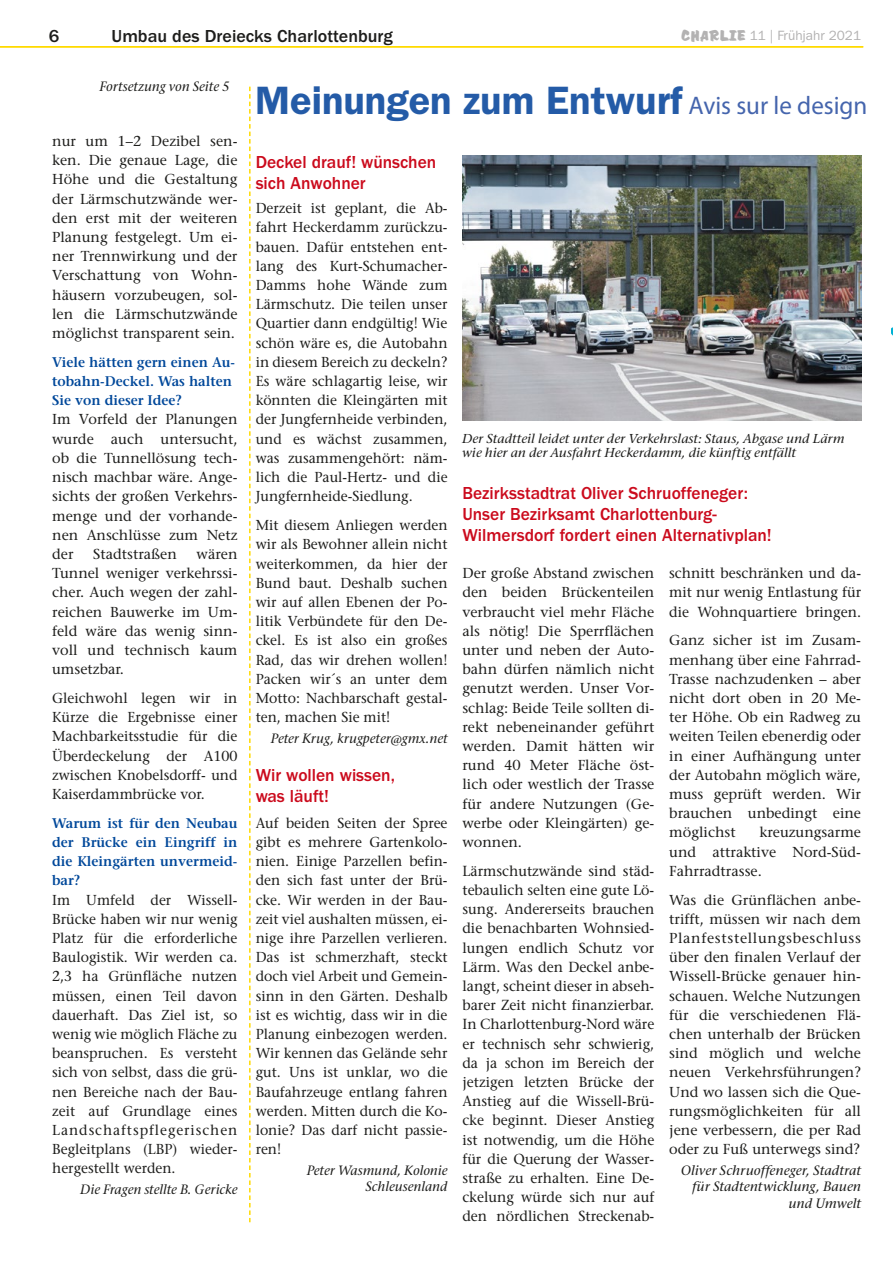
<style>
.page{position:relative;width:893px;height:1263px;background:#fff}
.page>*{position:absolute;margin:0;border:0;box-sizing:border-box;transform-origin:0 0}
.B-01-Head{font:39.75px "Franklin Gothic LT Pro Dm";color:#245ba7}
.C-08-Ausgabe-Nr-RE{font:25.5px "Myriad Pro";color:#4565ad}
.B-03-ZÜ-stadtumbau{font:500 18px/21px "Franklin Gothic LT Pro";color:#cb0a1c}
.C-Kolumnentitel-li{font:500 18px "Franklin Gothic LT Pro";color:#1d1d1b}
.A-02-Brot-BlockSatz{font:500 14.55px/19.2px "Stone Serif Std";color:#1d1d1b;text-align:justify}
.A-01-Brot-fliess{font:500 14.4px/19.2px "Stone Serif Std";color:#1d1d1b;text-align:justify}
.A-01-FließohneAb{font:600 13.95px/19.2px "Stone Serif Std";color:#00489a;text-align:justify}
.A-03A-brot_ohne_libü{font:600 13.95px/19.2px "Stone Serif Std";color:#00489a}
.A-06-Autor{font:italic 500 13.5px/16.5px "Stone Serif ITC";color:#1d1d1b;text-align:right}
.t1{font:13.5px "Franklin Gothic LT Pro";color:#b3b2b2}
.B-07-BU-einfach{font:italic 500 12.9px/14.2px "Stone Serif ITC";color:#1d1d1b}
.s1{font-family:"Cg Davison Zip Bd"}
</style>
<div class="page">
<hr style="left:0;top:46px;width:863px;height:2px;background:#ffda00">
<img style="left:462px;top:156px;width:399px;height:264px">
<svg style="left:891px;top:327px;width:2px;height:9px"></svg>
<svg style="left:249px;top:87px;width:2px;height:1135px"></svg>
<p class="C-Kolumnentitel-li" style="left:49px;top:26px;width:12px">6</p>
<p class="C-Kolumnentitel-li" style="left:112px;top:26px;width:283px">Umbau des Dreiecks Charlottenburg</p>
<p class="t1" style="left:681px;top:27px;width:182px"><span class="s1">CharLiE</span> 11 | Frühjahr 2021</p>
<p class="A-06-Autor" style="left:99px;top:78px;width:132px">Fortsetzung von Seite 5</p>
<p class="A-01-Brot-fliess" style="left:52px;top:131px;width:187px">nur um 1–2 Dezibel sen&shy;ken. Die genaue Lage, die Höhe und die Gestaltung der Lärmschutzwände wer&shy;den erst mit der weiteren Planung festgelegt. Um ei&shy;ner Trennwirkung und der Verschattung von Wohn&shy;häusern vorzubeugen, sol&shy;len die Lärmschutzwände möglichst transparent sein.</p>
<p class="A-03A-brot_ohne_libü" style="left:52px;top:352px;width:184px">Viele hätten gern einen Au&shy;tobahn-Deckel. Was halten<br>Sie von dieser Idee?</p>
<p class="A-01-Brot-fliess" style="left:52px;top:410px;width:187px">Im Vorfeld der Planungen wurde auch untersucht, ob die Tunnellösung tech&shy;nisch machbar wäre. Ange&shy;sichts der großen Verkehrs&shy;menge und der vorhande&shy;nen Anschlüsse zum Netz der</p>
<p class="A-01-Brot-fliess" style="left:93px;top:544px;width:85px">Stadtstraßen</p>
<p class="A-01-Brot-fliess" style="left:52px;top:544px;width:187px;text-indent:144px">wären Tunnel weniger verkehrssi&shy;cher. Auch wegen der zahl&shy;reichen Bauwerke im Um&shy;feld wäre das wenig sinn&shy;voll und technisch kaum umsetzbar.</p>
<p class="A-01-Brot-fliess" style="left:52px;top:688px;width:187px">Gleichwohl legen wir in Kürze die Ergebnisse einer Machbarkeitsstudie für die Überdeckelung der A100 zwischen Knobelsdorff- und Kaiserdammbrücke vor.</p>
<p class="A-01-FließohneAb" style="left:52px;top:813px;width:187px">Warum ist für den Neubau der Brücke ein Eingriff in die Kleingärten unvermeid&shy;bar?</p>
<p class="A-01-Brot-fliess" style="left:52px;top:890px;width:187px">Im Umfeld der Wissell-Brücke haben wir nur wenig Platz für die erforderliche Baulogistik. Wir werden ca.<br>2,3 ha Grünfläche nutzen müssen, einen Teil davon dauerhaft. Das Ziel ist, so wenig wie möglich Fläche zu beanspruchen. Es versteht sich von selbst, dass die grü&shy;nen Bereiche nach der Bau&shy;zeit auf Grundlage eines Landschaftspflegerischen Begleitplans (LBP) wieder&shy;hergestellt werden.</p>
<p class="A-06-Autor" style="left:80px;top:1181px;width:159px">Die Fragen stellte B. Gericke</p>
<p class="B-01-Head" style="left:255px;top:77px;width:428px">Meinungen zum Entwurf</p>
<p class="B-03-ZÜ-stadtumbau" style="left:256px;top:152px;width:182px">Deckel drauf! wünschen sich Anwohner</p>
<p class="A-01-Brot-fliess" style="left:256px;top:199px;width:193px">Derzeit ist geplant, die Ab&shy;fahrt Heckerdamm zurückzu&shy;bauen. Dafür entstehen ent&shy;lang des Kurt-Schumacher-Damms hohe Wände zum Lärmschutz. Die teilen unser Quartier dann endgültig! Wie schön wäre es, die Autobahn in diesem Bereich zu deckeln?<br>Es wäre schlagartig leise, wir könnten die Kleingärten mit der Jungfernheide verbinden, und es wächst zusammen, was zusammengehört: näm&shy;lich die Paul-Hertz- und die Jungfernheide-Siedlung.</p>
<p class="A-01-Brot-fliess" style="left:256px;top:515px;width:193px">Mit diesem Anliegen werden wir als Bewohner allein nicht weiterkommen, da hier der Bund baut. Deshalb suchen wir auf allen Ebenen der Po&shy;litik Verbündete für den De&shy;ckel. Es ist also ein großes Rad, das wir drehen wollen!<br>Packen wir´s an unter dem Motto: Nachbarschaft gestal&shy;ten, machen Sie mit!</p>
<p class="A-06-Autor" style="left:271px;top:730px;width:178px">Peter Krug, krugpeter@gmx.net</p>
<p class="B-03-ZÜ-stadtumbau" style="left:256px;top:765px;width:141px">Wir wollen wissen, was läuft!</p>
<p class="A-01-Brot-fliess" style="left:256px;top:813px;width:193px">Auf beiden Seiten der Spree gibt es mehrere Gartenkolo&shy;nien. Einige Parzellen befin&shy;den sich fast unter der Brü&shy;cke. Wir werden in der Bau&shy;zeit viel aushalten müssen, ei&shy;nige ihre Parzellen verlieren.<br>Das ist schmerzhaft, steckt doch viel Arbeit und Gemein&shy;sinn in den Gärten. Deshalb ist es wichtig, dass wir in die Planung einbezogen werden.<br>Wir kennen das Gelände sehr gut. Uns ist unklar, wo die Baufahrzeuge entlang fahren werden. Mitten durch die Ko&shy;lonie? Das darf nicht passie&shy;ren!</p>
<p class="A-06-Autor" style="left:307px;top:1162px;width:142px">Peter Wasmund, Kolonie<br>Schleusenland</p>
<p class="C-08-Ausgabe-Nr-RE" style="left:688px;top:89px;width:180px">Avis sur le design</p>
<p class="B-07-BU-einfach" style="left:462px;top:432px;width:384px">Der Stadtteil leidet unter der Verkehrslast: Staus, Abgase und Lärm wie hier an der Ausfahrt Heckerdamm, die künftig entfällt</p>
<p class="B-03-ZÜ-stadtumbau" style="left:462px;top:482px;width:311px">Bezirksstadtrat Oliver Schruoffeneger:<br>Unser Bezirksamt Charlottenburg-<br>Wilmersdorf fordert einen Alternativplan!</p>
<p class="A-01-Brot-fliess" style="left:462px;top:563px;width:193px">Der große Abstand zwischen den beiden Brückenteilen verbraucht viel mehr Fläche als nötig! Die Sperrflächen unter und neben der Auto&shy;bahn dürfen nämlich nicht genutzt werden. Unser Vor&shy;schlag: Beide Teile sollten di&shy;rekt nebeneinander geführt werden. Damit hätten wir rund 40 Meter Fläche öst&shy;lich oder westlich der Trasse für andere Nutzungen (Ge&shy;werbe oder Kleingärten) ge&shy;wonnen.</p>
<p class="A-02-Brot-BlockSatz" style="left:462px;top:861px;width:193px">Lärmschutzwände sind städ&shy;tebaulich selten eine gute Lö&shy;sung. Andererseits brauchen die benachbarten Wohnsied&shy;lungen endlich Schutz vor Lärm. Was den Deckel anbe&shy;langt, scheint dieser in abseh&shy;barer Zeit nicht finanzierbar.<br>In Charlottenburg-Nord wäre er technisch sehr schwierig, da ja schon im Bereich der jetzigen letzten Brücke der Anstieg auf die Wissell-Brü&shy;cke beginnt. Dieser Anstieg ist notwendig, um die Höhe für die Querung der Wasser&shy;straße zu erhalten. Eine De&shy;ckelung würde sich nur auf den nördlichen Streckenab-</p>
<p class="A-02-Brot-BlockSatz" style="left:669px;top:563px;width:193px">schnitt beschränken und da&shy;mit nur wenig Entlastung für die Wohnquartiere bringen.</p>
<p class="A-01-Brot-fliess" style="left:669px;top:631px;width:193px">Ganz sicher ist im Zusam&shy;menhang über eine Fahrrad-Trasse nachzudenken – aber nicht dort oben in 20 Me&shy;ter Höhe. Ob ein Radweg zu weiten Teilen ebenerdig oder in einer Aufhängung unter der Autobahn möglich wäre, muss geprüft werden. Wir brauchen unbedingt eine möglichst</p>
<p class="A-01-Brot-fliess" style="left:669px;top:823px;width:193px;text-indent:90px">kreuzungsarme und attraktive Nord-Süd-Fahrradtrasse.</p>
<p class="A-01-Brot-fliess" style="left:669px;top:890px;width:193px">Was die Grünflächen anbe&shy;trifft, müssen wir nach dem Planfeststellungsbeschluss über den finalen Verlauf der Wissell-Brücke genauer hin&shy;schauen. Welche Nutzungen für die verschiedenen Flä&shy;chen unterhalb der Brücken sind möglich und welche neuen Verkehrsführungen?<br>Und wo lassen sich die Que&shy;rungsmöglichkeiten für all jene verbessern, die per Rad oder zu Fuß unterwegs sind?</p>
<p class="A-06-Autor" style="left:681px;top:1162px;width:182px">Oliver Schruoffeneger, Stadtrat für Stadtentwicklung, Bauen und Umwelt</p>
</div>
